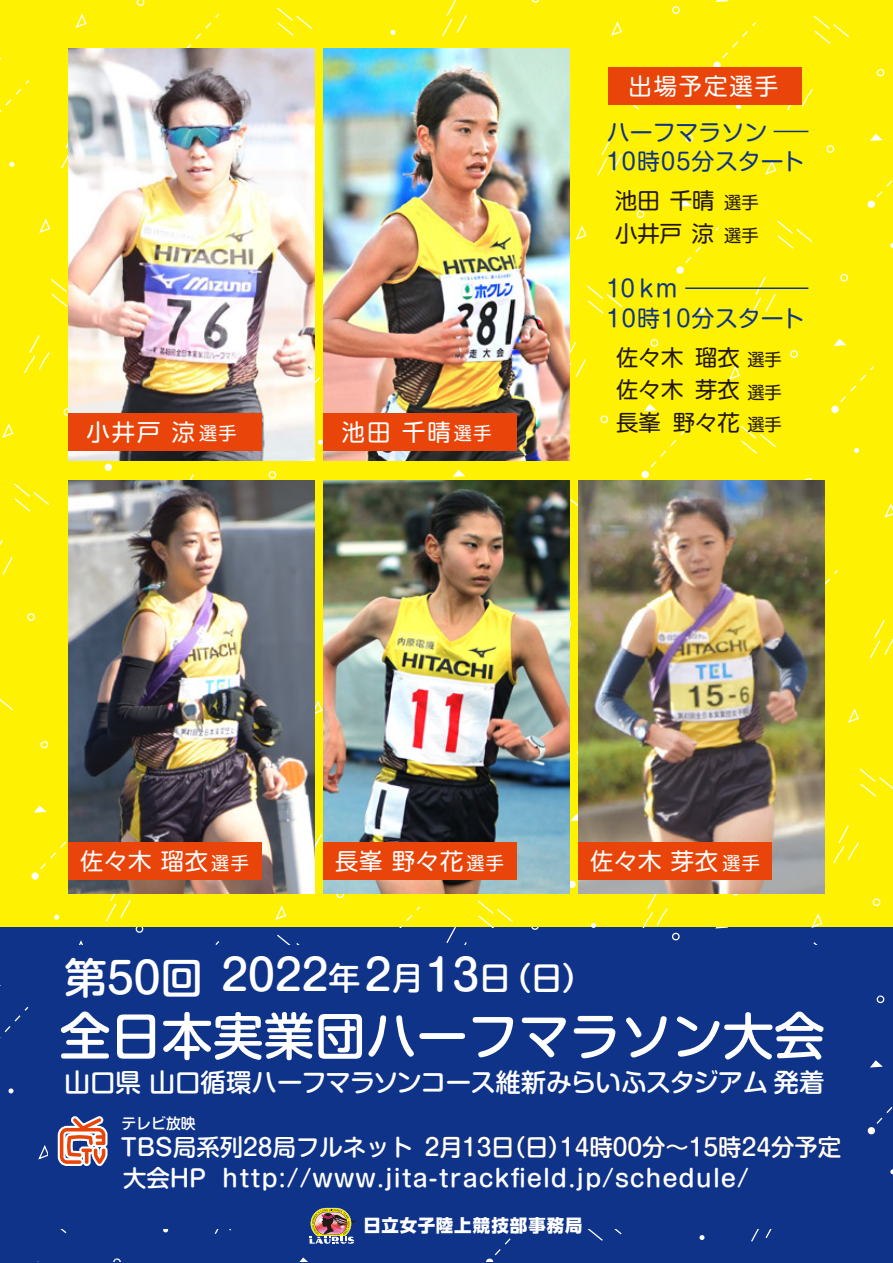
<style>
.page{position:relative;width:893px;height:1263px;background:#fff}
.page>*{position:absolute;margin:0;border:0;box-sizing:border-box;transform-origin:0 0}
.t1{font:500 51px "Shin M Go Pro";color:#fff}
.t2{font:500 42.45px "Shin M Go Pro";color:#fff}
.t3{font:500 25.5px "Shin M Go Pro";letter-spacing:-.025em;color:#fff}
.t4{font:500 23.4px/31.2px "Shin M Go Pro";color:#fff}
.t5{font:23.4px "Shin M Go Pro";letter-spacing:.055em;color:#fff}
.t6{font:22.95px/29.7px "Shin M Go Pro";letter-spacing:.01em;color:#0f3389}
.t7{font:22.35px/32.7px "Shin M Go Pro";color:#231815}
.t8{font:800 17.4px "UD Shin Go Pro";letter-spacing:.055em;color:#fff}
.t9{font:17.25px/32.4px "Shin M Go Pro";color:#231815}
.t10{font:500 14.85px "Shin M Go Pro";color:#fff}
.s1{font-size:18px}
.s2{font-size:31.95px}
.s3{color:#322b29}
</style>
<div class="page">
<div style="left:0;top:0;width:893px;height:927px;background:#fef101"></div>
<div style="left:0;top:927px;width:893px;height:335px;background:#0f3389"></div>
<img style="left:68px;top:480px;width:247px;height:413px">
<img style="left:323px;top:480px;width:247px;height:413px">
<img style="left:68px;top:48px;width:247px;height:413px">
<img style="left:323px;top:48px;width:247px;height:413px">
<img style="left:578px;top:480px;width:247px;height:413px">
<div style="left:608px;top:67px;width:193px;height:38px;background:#e9450a"></div>
<svg style="left:57px;top:1116px;width:51px;height:50px"></svg>
<svg style="left:310px;top:1208px;width:48px;height:36px"></svg>
<img style="left:321px;top:1214px;width:14px;height:5px">
<div style="left:68px;top:413px;width:193px;height:38px;background:#e9450a"></div>
<div style="left:323px;top:413px;width:193px;height:38px;background:#e9450a"></div>
<div style="left:68px;top:842px;width:193px;height:38px;background:#e9450a"></div>
<div style="left:323px;top:842px;width:194px;height:38px;background:#e9450a"></div>
<div style="left:578px;top:842px;width:193px;height:38px;background:#e9450a"></div>
<hr style="left:774px;top:131px;width:34px;height:1px;background:#0f3389">
<hr style="left:685px;top:287px;width:123px;height:2px;background:#0f3389">
<p class="t5" style="left:628px;top:67px;width:151px">出場予定選手</p>
<p class="t6" style="left:607px;top:114px;width:199px">ハーフマラソン<br>10時05分スタート</p>
<p class="t7" style="left:615px;top:181px;width:101px">池田 千晴小井戸涼</p>
<p class="t9" style="left:724px;top:184px;width:36px">選手選手</p>
<p class="t5" style="left:87px;top:413px;width:152px">小井戸 涼<span class="s1">選手</span></p>
<p class="t5" style="left:342px;top:413px;width:151px">池田 千晴<span class="s1">選手</span></p>
<p class="t6" style="left:607px;top:271px;width:199px">10ｋｍ<br>10時10分スタート</p>
<p class="t7" style="left:616px;top:338px;width:125px;text-align:justify">佐々木 瑠衣佐々木 芽衣長峯 野々花</p>
<p class="t9" style="left:747px;top:341px;width:36px;text-align:justify">選手選手選手</p>
<p class="t5" style="left:80px;top:842px;width:170px">佐々木 瑠衣<span class="s1">選手</span></p>
<p class="t5" style="left:335px;top:842px;width:170px">長峯 野々花<span class="s1">選手</span></p>
<p class="t5" style="left:590px;top:842px;width:171px">佐々木 芽衣<span class="s1">選手</span></p>
<h2 class="t2" style="left:64px;top:940px;width:531px">第50回 2022<span class="s2">年</span>2<span class="s2">月</span>13<span class="s2">日（日）</span></h2>
<h1 class="t1" style="left:60px;top:995px;width:767px">全日本実業団ハーフマラソン大会</h1>
<p class="t3" style="left:64px;top:1062px;width:761px">山口県 山口循環ハーフマラソンコース維新みらいふスタジアム発着</p>
<p class="t10" style="left:121px;top:1111px;width:76px">テレビ放映</p>
<p class="t4" style="left:121px;top:1128px;width:722px">TBS局系列28局フルネット <span class="s3">2月13日（日）14時00分～15時24分予定</span>大会HP http://www.jita-trackfield.jp/schedule/</p>
<p class="t8" style="left:363px;top:1211px;width:221px">日立女子陸上競技部事務局</p>
</div>
